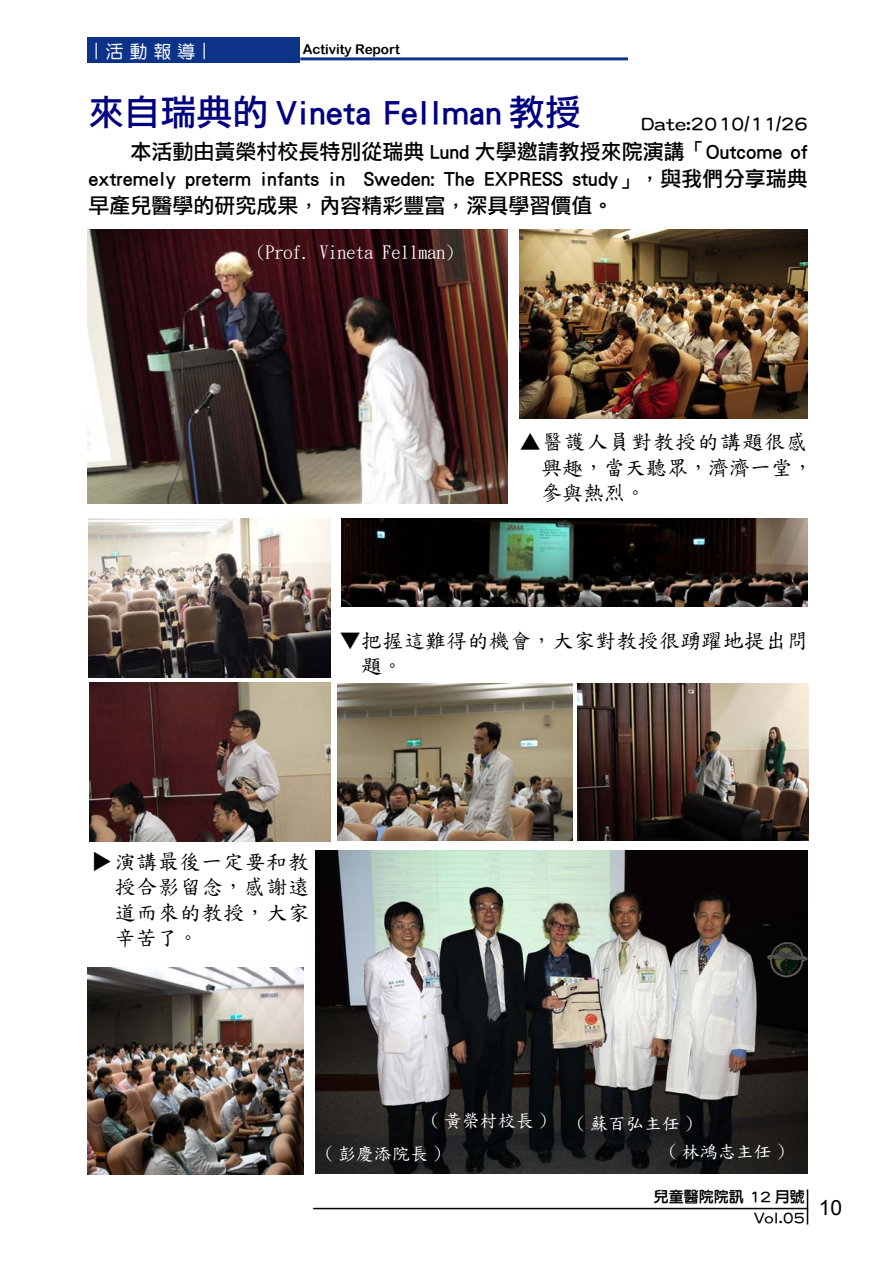
<style>
.page{position:relative;width:893px;height:1263px;background:#fff}
.page>*{position:absolute;margin:0;border:0;box-sizing:border-box;transform-origin:0 0}
.t1{font:36px "DF Li Hei Std W5";color:#000080}
.t2{font:21px/27px "DF Li Hei Std W5";color:#000;text-align:justify}
.t3{font:21px/25.2px "DF Kai Shu SB Estd BF";letter-spacing:.015em;color:#000}
.t4{font:21px "Arial";color:#000}
.t5{font:18px "DF Kai Shu SB Estd BF";color:#fff}
.t6{font:18px "DF Li Yuan Std W7";color:#000}
.t7{font:18px "DF Yuan Std W5";color:#fff}
.t8{font:15px/21px "DF Li Yuan Std W7";color:#000;text-align:right}
.t9{font:13.5px "Arial Rounded MT Bold";color:#000}
.s1{font-family:"DF Li Yuan Std W7"}
</style>
<div class="page">
<div style="left:87px;top:38px;width:213px;height:25px;background:#0c3388"></div>
<hr style="left:300px;top:57px;width:328px;height:3px;background:#0c3388">
<hr style="left:807px;top:1189px;width:1px;height:35px;background:#000">
<hr style="left:313px;top:1208px;width:495px;height:1px;background:#000">
<img style="left:88px;top:230px;width:419px;height:274px">
<img style="left:520px;top:229px;width:288px;height:189px">
<img style="left:88px;top:518px;width:243px;height:160px">
<img style="left:337px;top:684px;width:235px;height:157px">
<img style="left:315px;top:850px;width:493px;height:323px">
<img style="left:578px;top:684px;width:231px;height:157px">
<img style="left:89px;top:683px;width:242px;height:158px">
<img style="left:341px;top:519px;width:467px;height:87px">
<img style="left:88px;top:967px;width:216px;height:207px">
<p class="t7" style="left:87px;top:60px;width:19px;rotate:-90deg">—</p>
<p class="t7" style="left:105px;top:41px;width:91px">活 動 報 導</p>
<p class="t7" style="left:195px;top:60px;width:19px;rotate:-90deg">—</p>
<p class="t9" style="left:303px;top:41px;width:99px">Activity Report</p>
<p class="t1" style="left:88px;top:92px;width:494px">來自瑞典的 Vineta Fellman 教授</p>
<p class="t6" style="left:641px;top:114px;width:168px">Date:2010/11/26</p>
<p class="t2" style="left:88px;top:138px;width:721px"><span class="s1">　　</span>本活動由黃榮村校長特別從瑞典 Lund 大學邀請教授來院演講「Outcome of extremely preterm infants in Sweden: The EXPRESS study」，與我們分享瑞典早產兒醫學的研究成果，內容精彩豐富，深具學習價值。</p>
<p class="t5" style="left:257px;top:243px;width:200px">(Prof. Vineta Fellman)</p>
<p class="t3" style="left:541px;top:429px;width:273px;text-indent:-21px">▲醫護人員對教授的講題很感興趣，當天聽眾，濟濟一堂，參與熱烈。</p>
<p class="t3" style="left:361px;top:628px;width:448px;text-indent:-21px">▼把握這難得的機會，大家對教授很踴躍地提出問題。</p>
<p class="t3" style="left:115px;top:851px;width:22px;rotate:90deg">▲</p>
<p class="t3" style="left:115px;top:849px;width:196px;text-align:justify">演講最後一定要和教授合影留念，感謝遠道而來的教授，大家辛苦了。</p>
<p class="t5" style="left:430px;top:1111px;width:118px">( 黃榮村校長 )</p>
<p class="t5" style="left:325px;top:1145px;width:119px">( 彭慶添院長 )</p>
<p class="t5" style="left:577px;top:1114px;width:118px">( 蘇百弘主任 )</p>
<p class="t5" style="left:668px;top:1143px;width:119px">( 林鴻志主任 )</p>
<p class="t8" style="left:654px;top:1186px;width:153px">兒童醫院院訊 12 月號<br>Vol.05</p>
<p class="t4" style="left:819px;top:1194px;width:25px">10</p>
</div>
